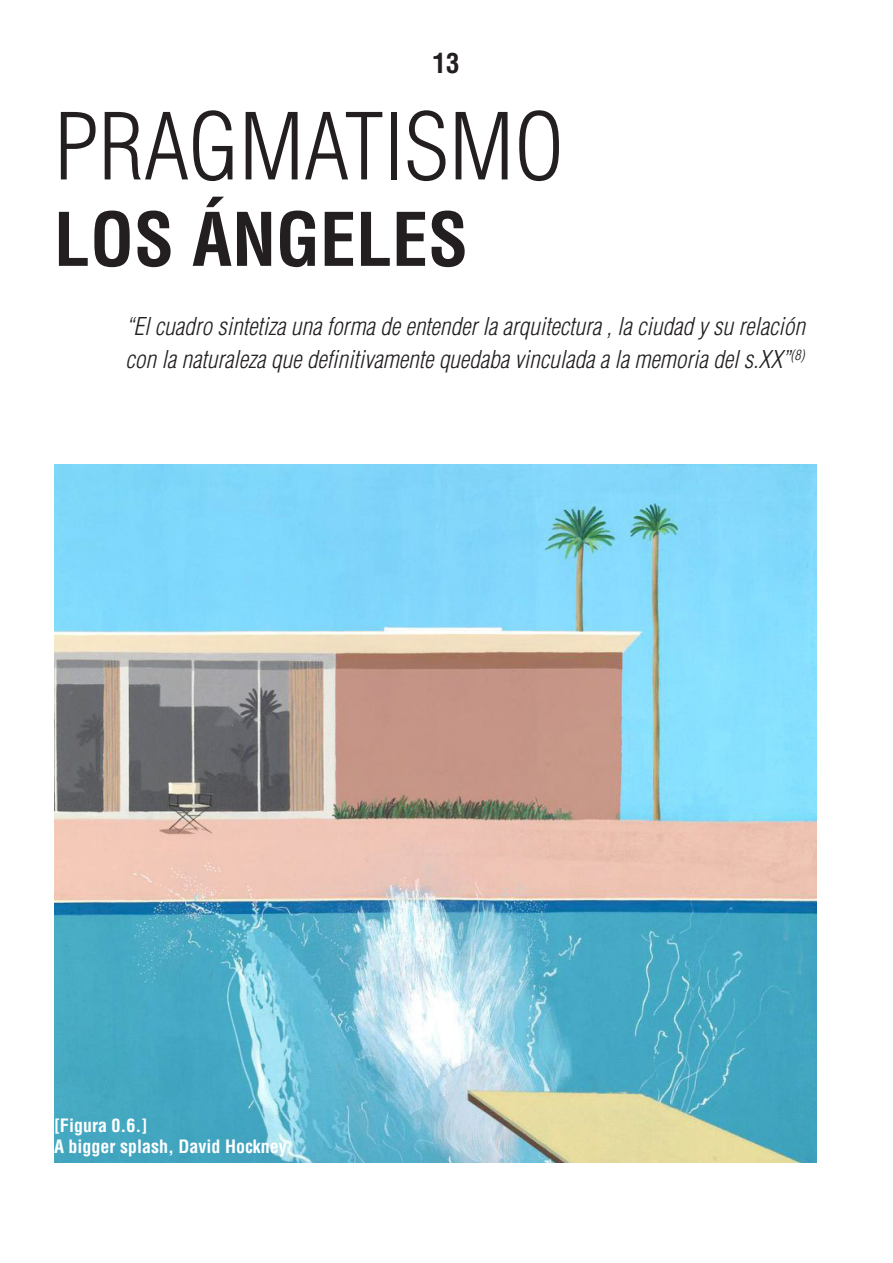
<style>
.page{position:relative;width:893px;height:1263px;background:#fff}
.page>*{position:absolute;margin:0;border:0;box-sizing:border-box;transform-origin:0 0}
.t1{font:300 condensed 90px "Helvetica LT Std";color:#231f20}
.t2{font:700 condensed 72px "Helvetica LT Std";color:#231f20}
.t3{font:700 condensed 27px "Helvetica LT Std";color:#231f20}
.t4{font:italic 300 condensed 24px/32.4px "Helvetica LT Std";color:#231f20}
.t5{font:700 condensed 18px "Helvetica LT Std";color:#fff}
</style>
<div class="page">
<img style="left:54px;top:465px;width:762px;height:697px">
<p class="t3" style="left:432px;top:47px;width:28px">13</p>
<p class="t1" style="left:54px;top:91px;width:512px">PRAGMATISMO</p>
<p class="t2" style="left:54px;top:194px;width:416px">LOS ÁNGELES</p>
<p class="t4" style="left:125px;top:310px;width:681px">“El cuadro sintetiza una forma de entender la arquitectura , la ciudad y su relación con la naturaleza que definitivamente quedaba vinculada a la memoria del s.XX”<sup>(8)</sup></p>
<p class="t5" style="left:54px;top:1114px;width:95px">[Figura 0.6.]</p>
<p class="t5" style="left:54px;top:1135px;width:234px">A bigger splash, David Hockney</p>
</div>
